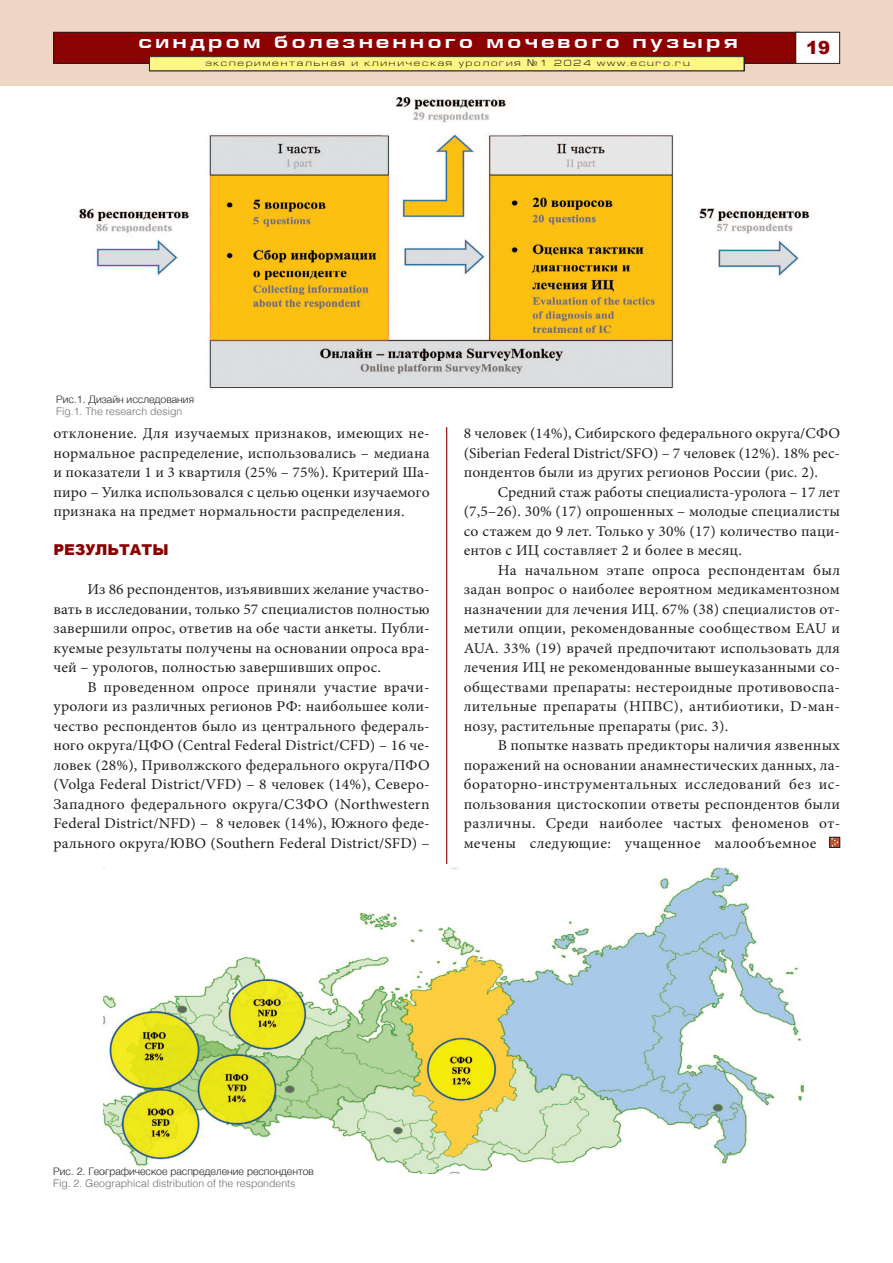
<style>
.page{position:relative;width:893px;height:1263px;background:#fff}
.page>*{position:absolute;margin:0;border:0;box-sizing:border-box;transform-origin:0 0}
.t1{font:700 18px "Europe Ext";letter-spacing:.2em;color:#fff}
.t2{font:900 18px "Arial";color:#8b0202}
.t3{font:15px/19.5px "Minion Pro";letter-spacing:.01em;color:#231f20;text-align:justify;scale:1.04 1}
.t4{font:900 15px "Arial";color:#8b0202}
.t5{font:300 10.5px "Helvetica";color:#231f20}
.t6{font:300 10.5px "Helvetica";color:#6c6d70}
.t7{font:9px "Europe Ext Normal";letter-spacing:.2em;color:#231f20}
.s1{font-family:"Europe"}
</style>
<div class="page">
<div style="left:0;top:0;width:893px;height:85px;background:#eed5c4"></div>
<div style="left:54px;top:32px;width:745px;height:31px;background:#8b0202"></div>
<div style="left:53px;top:32px;width:746px;height:32px;border:1px solid #231f20"></div>
<div style="left:796px;top:32px;width:44px;height:31px;background:#fff"></div>
<div style="left:795px;top:32px;width:45px;height:32px;border:1px solid #231f20"></div>
<div style="left:149px;top:57px;width:595px;height:14px;background:#fff685"></div>
<div style="left:149px;top:56px;width:595px;height:15px;border:1px solid #231f20"></div>
<div style="left:829px;top:837px;width:11px;height:11px;border:1px solid #231f20"></div>
<svg style="left:830px;top:837px;width:10px;height:10px"></svg>
<hr style="left:446px;top:427px;width:1px;height:437px;background:#8b0202">
<img style="left:78px;top:97px;width:732px;height:295px">
<img style="left:103px;top:867px;width:701px;height:307px">
<p class="t1" style="left:139px;top:36px;width:600px">синдром болезненного мочевого пузыря</p>
<p class="t7" style="left:207px;top:60px;width:486px">экспериментальная и клиническая урология <span class="s1">¹</span>1 2024 www.ecuro.ru</p>
<p class="t7" style="left:205px;top:59px;width:486px">экспериментальная и клиническая урология <span class="s1">¹</span>1 2024 www.ecuro.ru</p>
<p class="t2" style="left:806px;top:34px;width:26px">19</p>
<p class="t5" style="left:56px;top:395px;width:139px">Рис.1. Дизайн исследования</p>
<p class="t6" style="left:56px;top:407px;width:128px">Fig.1. The research design</p>
<p class="t3" style="left:53px;top:425px;width:363px">отклонение. Для изучаемых признаков, имеющих не&shy;нормальное распределение, использовались – медиана и показатели 1 и 3 квартиля (25% – 75%). Критерий Ша&shy;пиро – Уилка использовался с целью оценки изучаемого признака на предмет нормальности распределения.</p>
<p class="t4" style="left:53px;top:539px;width:117px">РЕЗУЛЬТАТЫ</p>
<p class="t3" style="left:53px;top:581px;width:363px;text-indent:34px">Из 86 респондентов, изъявивших желание участво&shy;вать в исследовании, только 57 специалистов полностью завершили опрос, ответив на обе части анкеты. Публи&shy;куемые результаты получены на основании опроса вра&shy;чей – урологов, полностью завершивших опрос.</p>
<p class="t3" style="left:53px;top:678px;width:363px;text-indent:34px">В проведенном опросе приняли участие врачи&shy;урологи из различных регионов РФ: наибольшее коли&shy;чество респондентов было из центрального федераль&shy;ного округа/ЦФО (Central Federal District/CFD) – 16 че&shy;ловек (28%), Приволжского федерального округа/ПФО (Volga Federal District/VFD) – 8 человек (14%), Северо-Западного федерального округа/СЗФО (Northwestern Federal District/NFD) – 8 человек (14%), Южного феде&shy;рального округа/ЮВО (Southern Federal District/SFD) –</p>
<p class="t3" style="left:464px;top:425px;width:363px">8 человек (14%), Сибирского федерального округа/СФО (Siberian Federal District/SFO) – 7 человек (12%). 18% рес&shy;пондентов были из других регионов России (рис. 2).</p>
<p class="t3" style="left:464px;top:483px;width:363px;text-indent:34px">Средний стаж работы специалиста-уролога – 17 лет (7,5–26). 30% (17) опрошенных – молодые специалисты со стажем до 9 лет. Только у 30% (17) количество паци&shy;ентов с ИЦ составляет 2 и более в месяц.</p>
<p class="t3" style="left:464px;top:561px;width:363px;text-indent:34px">На начальном этапе опроса респондентам был задан вопрос о наиболее вероятном медикаментозном назначении для лечения ИЦ. 67% (38) специалистов от&shy;метили опции, рекомендованные сообществом EAU и AUA. 33% (19) врачей предпочитают использовать для лечения ИЦ не рекомендованные вышеуказанными со&shy;обществами препараты: нестероидные противовоспа&shy;лительные препараты (НПВС), антибиотики, D-ман&shy;нозу, растительные препараты (рис. 3).</p>
<p class="t3" style="left:464px;top:737px;width:364px;text-indent:34px">В попытке назвать предикторы наличия язвенных поражений на основании анамнестических данных, ла&shy;бораторно-инструментальных исследований без ис&shy;пользования цистоскопии ответы респондентов были различны. Среди наиболее частых феноменов от&shy;мечены следующие: учащенное малообъемное</p>
<p class="t5" style="left:53px;top:1166px;width:262px">Рис. 2. Географическое распределение респондентов</p>
<p class="t6" style="left:53px;top:1178px;width:244px">Fig. 2. Geographical distribution of the respondents</p>
</div>
